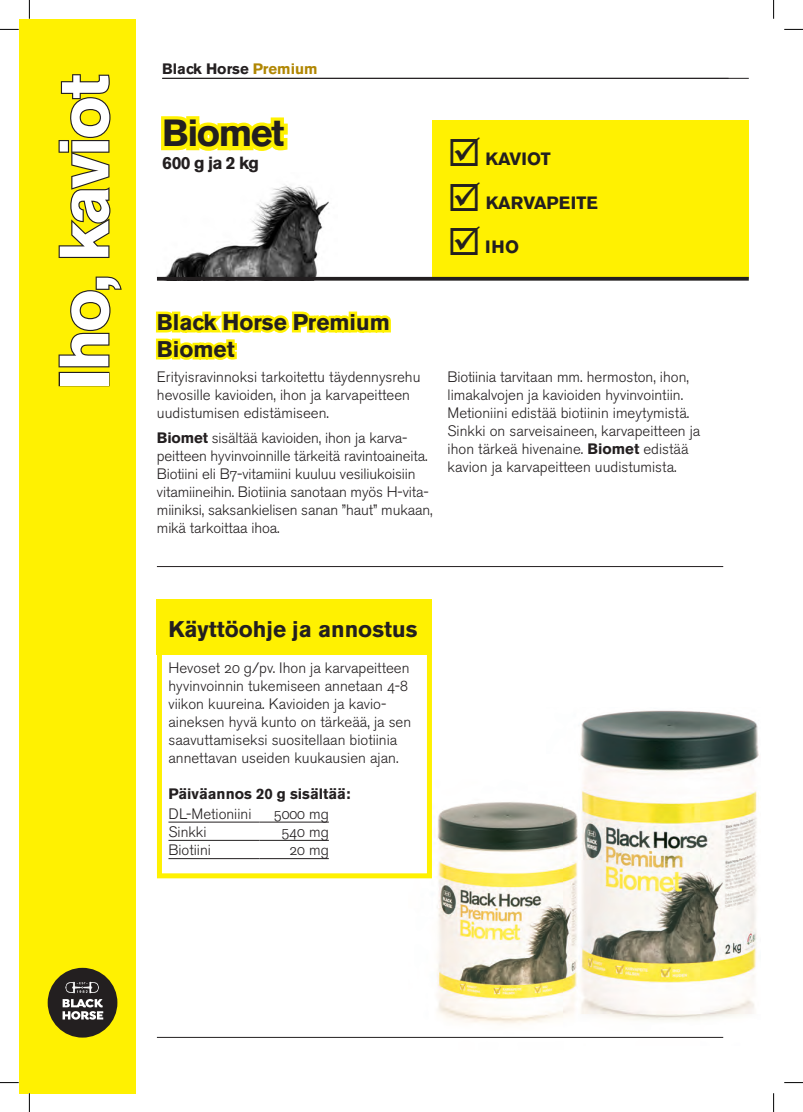
<style>
.page{position:relative;width:803px;height:1112px;background:#fff}
.page>*{position:absolute;margin:0;border:0;box-sizing:border-box;transform-origin:0 0}
.t1{font:700 68.75px "Akzidenz Grotesk BE";letter-spacing:-.04em;color:#fff}
.t2{font:700 37.5px "Akzidenz Grotesk BE";letter-spacing:-.04em;color:#231f20}
.t3{font:700 22.5px/27px "Akzidenz Grotesk BE";color:#231f20}
.t4{font:700 17.75px "Akzidenz Grotesk BE";color:#231f20}
.t5{font:700 17.5px "Akzidenz Grotesk BE";letter-spacing:-.04em;color:#231f20}
.t6{font:15px/18px "Akzidenz Grotesk BE Light Os F";color:#231f20}
.t7{font:700 15px "Akzidenz Grotesk BE";color:#231f20}
.s1{color:#b18704}
.s2{font-family:"Akzidenz Grotesk BE";font-weight:700}
</style>
<div class="page">
<div style="left:433px;top:120px;width:316px;height:159px;background:#fff101"></div>
<img style="left:578px;top:710px;width:181px;height:328px">
<img style="left:409px;top:802px;width:169px;height:236px">
<img style="left:157px;top:184px;width:180px;height:93px">
<div style="left:19px;top:19px;width:117px;height:1073px;background:#fff101"></div>
<div style="left:59px;top:372px;width:50px;height:14px;border:2px solid #231f20"></div>
<svg style="left:58px;top:276px;width:64px;height:92px"></svg>
<svg style="left:58px;top:74px;width:53px;height:184px"></svg>
<svg style="left:155px;top:311px;width:236px;height:49px"></svg>
<svg style="left:161px;top:116px;width:127px;height:35px"></svg>
<hr style="left:157px;top:1036px;width:566px;height:1px;background:#231f20">
<div style="left:48px;top:967px;width:69px;height:70px;background:#231f20;border-radius:50%"></div>
<svg style="left:65px;top:981px;width:34px;height:11px"></svg>
<svg style="left:63px;top:999px;width:40px;height:20px"></svg>
<div style="left:157px;top:648px;width:275px;height:230px;background:#fff;border:5px solid #fff101"></div>
<div style="left:157px;top:599px;width:275px;height:55px;background:#fff101"></div>
<hr style="left:168px;top:821px;width:91px;height:1px;background:#231f20">
<hr style="left:259px;top:821px;width:70px;height:1px;background:#231f20">
<hr style="left:168px;top:839px;width:91px;height:1px;background:#231f20">
<hr style="left:259px;top:839px;width:70px;height:1px;background:#231f20">
<hr style="left:168px;top:858px;width:91px;height:1px;background:#231f20">
<hr style="left:259px;top:858px;width:70px;height:1px;background:#231f20">
<hr style="left:157px;top:277px;width:592px;height:3px;background:#231f20">
<hr style="left:157px;top:566px;width:566px;height:1px;background:#231f20">
<hr style="left:162px;top:78px;width:587px;height:1px;background:#231f20">
<svg style="left:0;top:29px;width:19px;height:1px"></svg>
<svg style="left:784px;top:29px;width:19px;height:1px"></svg>
<svg style="left:0;top:1082px;width:19px;height:1px"></svg>
<svg style="left:784px;top:1082px;width:19px;height:1px"></svg>
<svg style="left:29px;top:0;width:1px;height:19px"></svg>
<svg style="left:29px;top:1092px;width:1px;height:19px"></svg>
<svg style="left:773px;top:0;width:1px;height:19px"></svg>
<svg style="left:773px;top:1093px;width:1px;height:18px"></svg>
<p class="t1" style="left:45px;top:389px;width:317px;rotate:-90deg">Iho, kaviot</p>
<p class="t7" style="left:162px;top:60px;width:157px">Black Horse <span class="s1">Premium</span></p>
<p class="t2" style="left:162px;top:112px;width:124px">Biomet</p>
<p class="t5" style="left:162px;top:152px;width:98px">600 g ja 2 kg</p>
<p class="t4" style="left:485px;top:149px;width:67px">KAVIOT</p>
<p class="t4" style="left:486px;top:192px;width:114px">KARVAPEITE</p>
<p class="t4" style="left:485px;top:236px;width:35px">IHO</p>
<p class="t3" style="left:157px;top:309px;width:235px">Black Horse Premium<br>Biomet</p>
<p class="t6" style="left:157px;top:368px;width:265px">Erityisravinnoksi tarkoitettu täydennysrehu hevosille kavioiden, ihon ja karvapeitteen uudistumisen edistämiseen.</p>
<p class="t6" style="left:157px;top:429px;width:277px"><span class="s2">Biomet</span> sisältää kavioiden, ihon ja karva&shy;peitteen hyvinvoinnille tärkeitä ravintoaineita.<br>Biotiini eli B7-vitamiini kuuluu vesiliukoisiin vitamiineihin. Biotiinia sanotaan myös H-vita&shy;miiniksi, saksankielisen sanan ”haut” mukaan, mikä tarkoittaa ihoa.</p>
<p class="t6" style="left:448px;top:367px;width:254px">Biotiinia tarvitaan mm. hermoston, ihon, limakalvojen ja kavioiden hyvinvointiin.<br>Metioniini edistää biotiinin imeytymistä.<br>Sinkki on sarveisaineen, karvapeitteen ja ihon tärkeä hivenaine. <span class="s2">Biomet</span> edistää kavion ja karvapeitteen uudistumista.</p>
<p class="t3" style="left:168px;top:615px;width:250px">Käyttöohje ja annostus</p>
<p class="t6" style="left:168px;top:658px;width:244px">Hevoset 20 g/pv. Ihon ja karvapeitteen hyvinvoinnin tukemiseen annetaan 4-8 viikon kuureina. Kavioiden ja kavio&shy;aineksen hyvä kunto on tärkeää, ja sen saavuttamiseksi suositellaan biotiinia annettavan useiden kuukausien ajan.</p>
<p class="t7" style="left:168px;top:784px;width:183px">Päiväannos 20 g sisältää:</p>
<p class="t6" style="left:168px;top:804px;width:85px">DL-Metioniini</p>
<p class="t6" style="left:274px;top:804px;width:56px">5000 mg</p>
<p class="t6" style="left:168px;top:822px;width:40px">Sinkki</p>
<p class="t6" style="left:281px;top:822px;width:49px">540 mg</p>
<p class="t6" style="left:168px;top:841px;width:44px">Biotiini</p>
<p class="t6" style="left:289px;top:841px;width:41px">20 mg</p>
</div>
